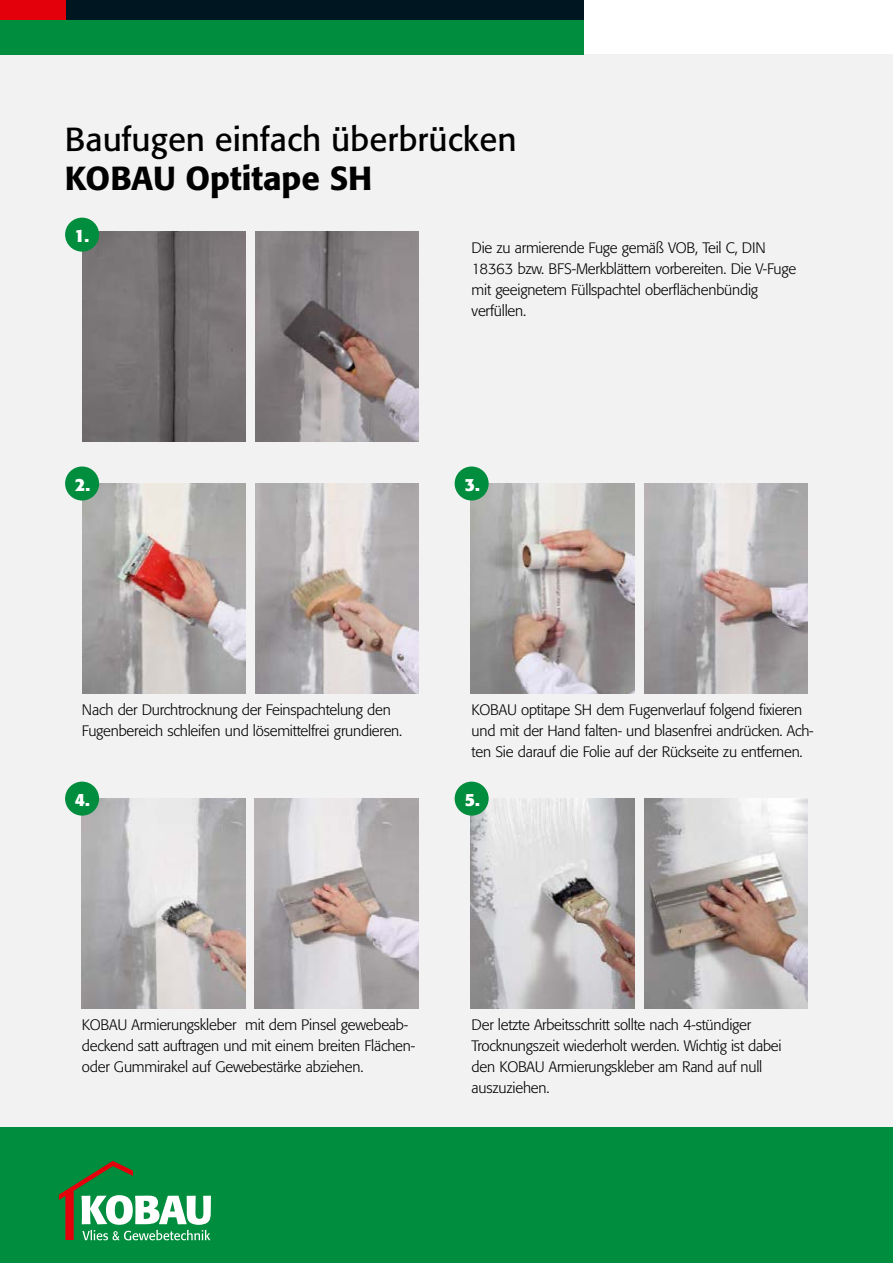
<style>
.page{position:relative;width:893px;height:1263px;background:#fff}
.page>*{position:absolute;margin:0;border:0;box-sizing:border-box;transform-origin:0 0}
.t1{font:33px "Formata";color:#000}
.t2{font:500 33px "Formata";color:#000}
.t3{font:700 17.55px "Formata";color:#fff}
.t4{font:300 15px/21px "Formata";letter-spacing:-.015em;color:#000}
</style>
<div class="page">
<div style="left:0;top:55px;width:893px;height:1208px;background:#f2f2f2"></div>
<div style="left:0;top:1128px;width:893px;height:135px;background:#008d3d"></div>
<svg style="left:59px;top:1161px;width:152px;height:79px"></svg>
<img style="left:82px;top:232px;width:164px;height:210px">
<img style="left:255px;top:232px;width:164px;height:210px">
<img style="left:471px;top:483px;width:164px;height:210px">
<img style="left:644px;top:483px;width:164px;height:211px">
<img style="left:82px;top:799px;width:163px;height:210px">
<img style="left:255px;top:799px;width:164px;height:210px">
<img style="left:471px;top:799px;width:164px;height:210px">
<img style="left:644px;top:799px;width:164px;height:210px">
<img style="left:82px;top:484px;width:164px;height:209px">
<img style="left:255px;top:484px;width:164px;height:209px">
<div style="left:65px;top:218px;width:34px;height:34px;background:#008d3d;border-radius:50%"></div>
<div style="left:65px;top:466px;width:34px;height:34px;background:#008d3d;border-radius:50%"></div>
<div style="left:455px;top:466px;width:34px;height:34px;background:#008d3d;border-radius:50%"></div>
<div style="left:65px;top:782px;width:34px;height:34px;background:#008d3d;border-radius:50%"></div>
<div style="left:455px;top:782px;width:34px;height:34px;background:#008d3d;border-radius:50%"></div>
<div style="left:0;top:3px;width:584px;height:52px;background:#008d3d"></div>
<div style="left:0;top:0;width:584px;height:20px;background:#001722"></div>
<div style="left:0;top:0;width:66px;height:20px;background:#e3000b"></div>
<h1 class="t1" style="left:65px;top:119px;width:453px">Baufugen einfach überbrücken</h1>
<h1 class="t2" style="left:65px;top:158px;width:309px">KOBAU Optitape SH</h1>
<p class="t3" style="left:74px;top:224px;width:17px">1.</p>
<p class="t4" style="left:472px;top:237px;width:326px">Die zu armierende Fuge gemäß VOB, Teil C, DIN 18363 bzw. BFS-Merkblättern vorbereiten. Die V-Fuge mit geeignetem Füllspachtel oberflächenbündig verfüllen.</p>
<p class="t3" style="left:75px;top:473px;width:17px">2.</p>
<p class="t3" style="left:465px;top:473px;width:17px">3.</p>
<p class="t4" style="left:82px;top:699px;width:322px">Nach der Durchtrocknung der Feinspachtelung den<br>Fugenbereich schleifen und lösemittelfrei grundieren.</p>
<p class="t4" style="left:472px;top:699px;width:343px">KOBAU optitape SH dem Fugenverlauf folgend fixieren und mit der Hand falten- und blasenfrei andrücken. Ach&shy;ten Sie darauf die Folie auf der Rückseite zu entfernen.</p>
<p class="t3" style="left:75px;top:788px;width:17px">4.</p>
<p class="t3" style="left:465px;top:788px;width:17px">5.</p>
<p class="t4" style="left:82px;top:1014px;width:335px">KOBAU Armierungskleber mit dem Pinsel gewebeab&shy;deckend satt auftragen und mit einem breiten Flächen&shy;oder Gummirakel auf Gewebestärke abziehen.</p>
<p class="t4" style="left:472px;top:1014px;width:312px">Der letzte Arbeitsschritt sollte nach 4-stündiger Trocknungszeit wiederholt werden. Wichtig ist dabei den KOBAU Armierungskleber am Rand auf null auszuziehen.</p>
</div>
